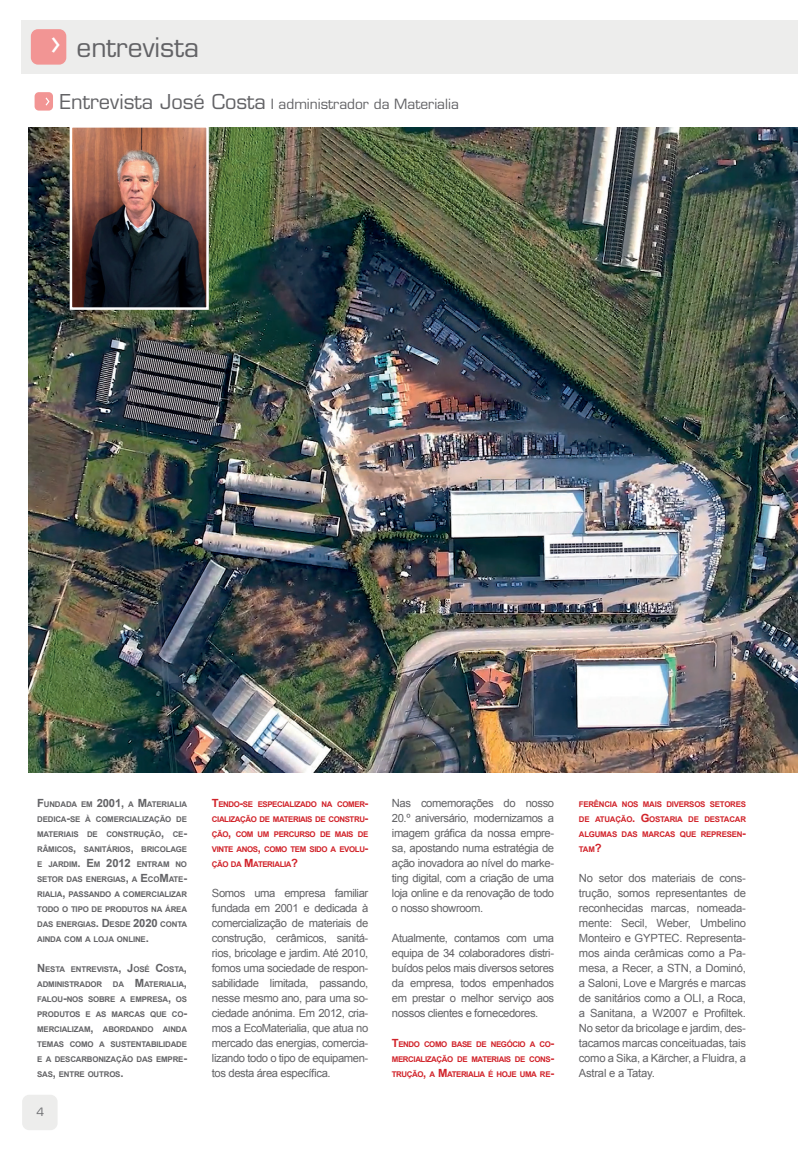
<style>
.page{position:relative;width:798px;height:1152px;background:#fff}
.page>*{position:absolute;margin:0;border:0;box-sizing:border-box;transform-origin:0 0}
.t1{font:30px "Meta";color:#fff}
.t2{font:26.25px "Eurostile";color:#636366}
.t3{font:13.75px "Eurostile";color:#636366}
.t4{font:11.25px/15px "Arial";letter-spacing:-.035em;color:#636366;text-align:justify}
.t5{font:11.25px "Eurostile";color:#6c6d70}
.t6{font:700 7.88px/15px "Arial";letter-spacing:-.02em;color:#636366;text-align:justify}
.t7{font:700 7.88px/15px "Arial";letter-spacing:-.05em;color:#d1232a;text-align:justify}
.s1{font-size:20px}
.s2{font-size:11.25px}
</style>
<div class="page">
<div style="left:22px;top:1094px;width:36px;height:36px;background:#ededec;border-radius:7px"></div>
<div style="left:35px;top:92px;width:18px;height:19px;background:#f29594;border-radius:4px"></div>
<svg style="left:45px;top:97px;width:4px;height:9px"></svg>
<div style="left:21px;top:20px;width:776px;height:54px;background:#ededec"></div>
<div style="left:31px;top:29px;width:35px;height:36px;background:#f29594;border-radius:7px"></div>
<img style="left:28px;top:128px;width:769px;height:644px">
<img style="left:73px;top:128px;width:133px;height:179px">
<div style="left:70px;top:125px;width:139px;height:185px;border:2px solid #fff"></div>
<p class="t1" style="left:51px;top:27px;width:11px">&gt;</p>
<p class="t2" style="left:77px;top:31px;width:124px">entrevista</p>
<p class="t3" style="left:60px;top:95px;width:400px"><span class="s1">Entrevista José Costa</span> I administrador da Materialia</p>
<p class="t6" style="left:37px;top:796px;width:151px"><span class="s2">F</span>UNDADA EM <span class="s2">2001,</span> A <span class="s2">M</span>ATERIALIA DEDICA<span class="s2">-</span>SE À COMERCIALIZAÇÃO DE MATERIAIS DE CONSTRUÇÃO<span class="s2">,</span> CE<span class="s2">-</span>RÂMICOS<span class="s2">,</span> SANITÁRIOS<span class="s2">,</span> BRICOLAGE E JARDIM<span class="s2">. E</span>M <span class="s2">2012</span> ENTRAM NO SETOR DAS ENERGIAS<span class="s2">,</span> A <span class="s2">E</span>CO<span class="s2">M</span>ATE<span class="s2">-</span>RIALIA<span class="s2">,</span> PASSANDO A COMERCIALIZAR TODO O TIPO DE PRODUTOS NA ÁREA DAS ENERGIAS<span class="s2">. D</span> ESDE <span class="s2">2020</span> CONTA AINDA COM A LOJA ONLINE<span class="s2">.</span></p>
<p class="t6" style="left:37px;top:961px;width:151px"><span class="s2">N</span> ESTA ENTREVISTA<span class="s2">, J</span>OSÉ <span class="s2">C</span>OSTA<span class="s2">,<br></span>ADMINISTRADOR</p>
<p class="t6" style="left:37px;top:976px;width:151px;text-indent:76px">DA <span class="s2">M</span>ATERIALIA<span class="s2">, </span>FALOU<span class="s2">-</span>NOS SOBRE A EMPRESA<span class="s2">,</span> OS PRODUTOS E AS MARCAS QUE CO<span class="s2">-</span>MERCIALIZAM<span class="s2">,</span> ABORDANDO AINDA TEMAS COMO A SUSTENTABILIDADE E A DESCARBONIZAÇÃO DAS EMPRE<span class="s2">-</span>SAS<span class="s2">,</span> ENTRE OUTROS<span class="s2">.</span></p>
<p class="t5" style="left:36px;top:1104px;width:9px">4</p>
<p class="t7" style="left:212px;top:796px;width:158px"><span class="s2">T</span>ENDO<span class="s2">-</span>SE ESPECIALIZADO NA COMER<span class="s2">-</span>CIALIZAÇÃO DE MATERIAIS DE CONSTRU<span class="s2">-</span>ÇÃO<span class="s2">,</span> COM UM PERCURSO DE MAIS DE VINTE ANOS<span class="s2">,</span> COMO TEM SIDO A EVOLU<span class="s2">-</span>ÇÃO DA <span class="s2">M</span>ATERIALIA<span class="s2">?</span></p>
<p class="t4" style="left:212px;top:885px;width:158px">Somos uma empresa familiar fundada em 2001 e dedicada à comercialização de materiais de construção, cerâmicos, sanitá&shy;rios, bricolage e jardim. Até 2010, fomos uma sociedade de respon&shy;sabilidade limitada, passando, nesse mesmo ano, para uma so&shy;ciedade anónima. Em 2012, cria&shy;mos a EcoMaterialia, que atua no mercado das energias, comercia&shy;lizando todo o tipo de equipamen&shy;tos desta área específica.</p>
<p class="t4" style="left:392px;top:795px;width:164px">Nas comemorações do nosso 20.º aniversário, modernizamos a imagem gráfica da nossa empre&shy;sa, apostando numa estratégia de ação inovadora ao nível do marke&shy;ting digital, com a criação de uma loja online e da renovação de todo o nosso showroom.</p>
<p class="t4" style="left:392px;top:930px;width:164px">Atualmente, contamos com uma equipa de 34 colaboradores distri&shy;buídos pelos mais diversos setores da empresa, todos empenhados em prestar o melhor serviço aos nossos clientes e fornecedores.</p>
<p class="t7" style="left:392px;top:1036px;width:164px"><span class="s2">T</span>ENDO COMO BASE DE NEGÓCIO A CO<span class="s2">-</span>MERCIALIZAÇÃO DE MATERIAIS DE CONS<span class="s2">-</span>TRUÇÃO<span class="s2">,</span> A <span class="s2">M</span>ATERIALIA É HOJE UMA RE<span class="s2">-</span></p>
<p class="t7" style="left:578px;top:796px;width:169px">FERÊNCIA NOS MAIS DIVERSOS SETORES DE ATUAÇÃO<span class="s2">. G</span> OSTARIA DE DESTACAR ALGUMAS DAS MARCAS QUE REPRESEN<span class="s2">-</span>TAM<span class="s2">?</span></p>
<p class="t4" style="left:578px;top:870px;width:169px">No setor dos materiais de cons&shy;trução, somos representantes de reconhecidas marcas, nomeada&shy;mente: Secil, Weber, Umbelino Monteiro e GYPTEC. Representa&shy;mos ainda cerâmicas como a Pa&shy;mesa, a Recer, a STN, a Dominó, a Saloni, Love e Margrés e marcas de sanitários como a OLI, a Roca, a Sanitana, a W2007 e Profiltek.<br>No setor da bricolage e jardim, des&shy;tacamos marcas conceituadas, tais como a Sika, a Kärcher, a Fluidra, a Astral e a Tatay.</p>
</div>
